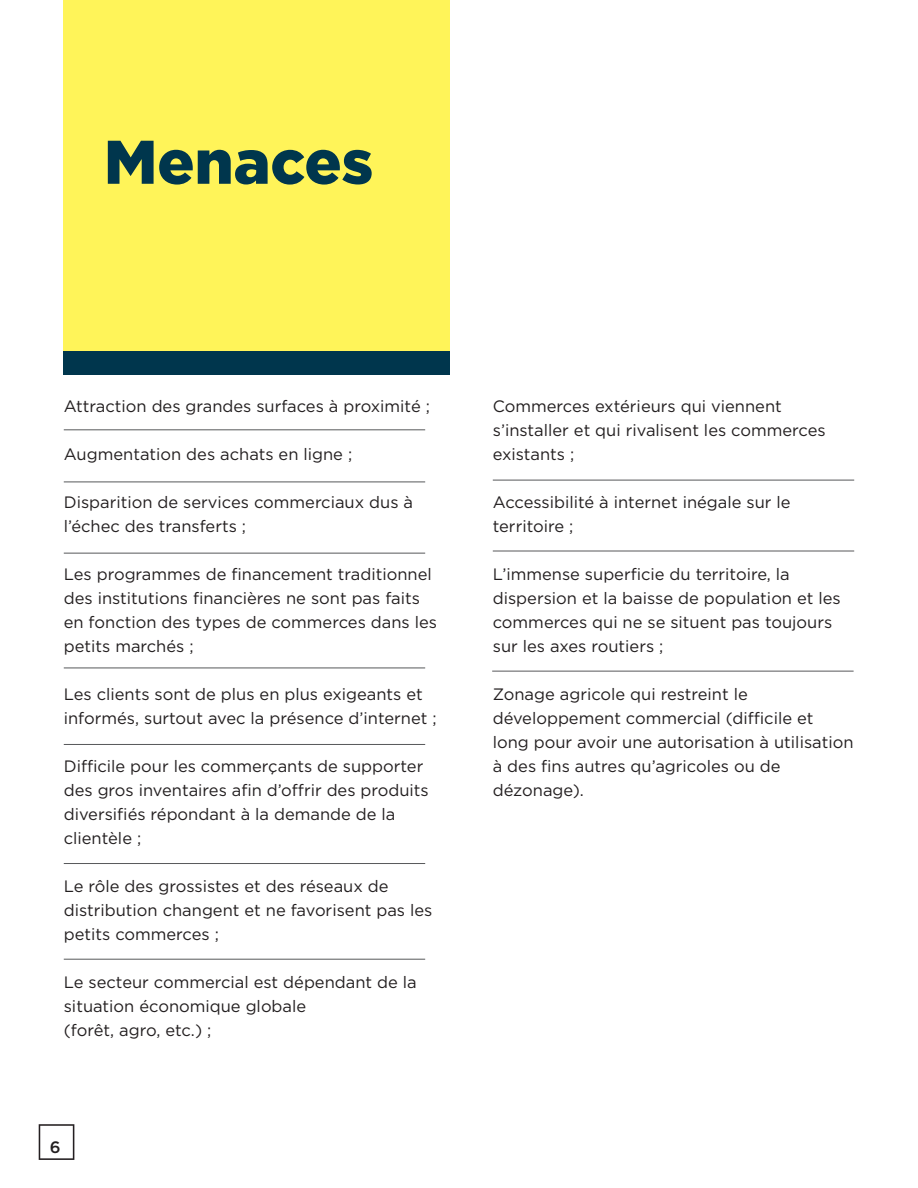
<style>
.page{position:relative;width:918px;height:1188px;background:#fff}
.page>*{position:absolute;margin:0;border:0;box-sizing:border-box;transform-origin:0 0}
.t1{font:900 61.5px "Gotham";color:#00364d}
.t2{font:16.5px/24px "Gotham";color:#231f20}
.t3{font:500 16.5px "Gotham";color:#231f20}
</style>
<div class="page">
<svg style="left:39px;top:1124px;width:35px;height:36px"></svg>
<div style="left:64px;top:0;width:386px;height:374px;background:#fff459"></div>
<div style="left:64px;top:351px;width:386px;height:24px;background:#00364d"></div>
<hr style="left:64px;top:429px;width:361px;height:1px;background:#57585a">
<hr style="left:64px;top:482px;width:361px;height:1px;background:#57585a">
<hr style="left:64px;top:668px;width:361px;height:1px;background:#57585a">
<hr style="left:493px;top:480px;width:361px;height:1px;background:#57585a">
<hr style="left:493px;top:551px;width:361px;height:1px;background:#57585a">
<hr style="left:64px;top:959px;width:361px;height:1px;background:#57585a">
<hr style="left:64px;top:744px;width:361px;height:1px;background:#57585a">
<hr style="left:492px;top:671px;width:362px;height:1px;background:#57585a">
<hr style="left:64px;top:553px;width:361px;height:1px;background:#57585a">
<hr style="left:64px;top:863px;width:361px;height:1px;background:#57585a">
<p class="t1" style="left:104px;top:120px;width:271px">Menaces</p>
<p class="t2" style="left:64px;top:394px;width:368px">Attraction des grandes surfaces à proximité ;</p>
<p class="t2" style="left:64px;top:442px;width:290px">Augmentation des achats en ligne ;</p>
<p class="t2" style="left:64px;top:490px;width:351px">Disparition de services commerciaux dus à l’échec des transferts ;</p>
<p class="t2" style="left:64px;top:562px;width:375px">Les programmes de financement traditionnel des institutions financières ne sont pas faits en fonction des types de commerces dans les petits marchés ;</p>
<p class="t2" style="left:64px;top:682px;width:374px">Les clients sont de plus en plus exigeants et informés, surtout avec la présence d’internet ;</p>
<p class="t2" style="left:64px;top:754px;width:367px">Difficile pour les commerçants de supporter des gros inventaires afin d’offrir des produits diversifiés répondant à la demande de la clientèle ;</p>
<p class="t2" style="left:64px;top:874px;width:370px">Le rôle des grossistes et des réseaux de distribution changent et ne favorisent pas les petits commerces ;</p>
<p class="t2" style="left:64px;top:970px;width:354px">Le secteur commercial est dépendant de la situation économique globale<br>(forêt, agro, etc.) ;</p>
<p class="t3" style="left:50px;top:1136px;width:12px">6</p>
<p class="t2" style="left:493px;top:394px;width:334px">Commerces extérieurs qui viennent s’installer et qui rivalisent les commerces existants ;</p>
<p class="t2" style="left:493px;top:490px;width:299px">Accessibilité à internet inégale sur le territoire ;</p>
<p class="t2" style="left:493px;top:562px;width:350px">L’immense superficie du territoire, la dispersion et la baisse de population et les commerces qui ne se situent pas toujours sur les axes routiers ;</p>
<p class="t2" style="left:493px;top:682px;width:362px">Zonage agricole qui restreint le développement commercial (difficile et long pour avoir une autorisation à utilisation à des fins autres qu’agricoles ou de dézonage).</p>
</div>
